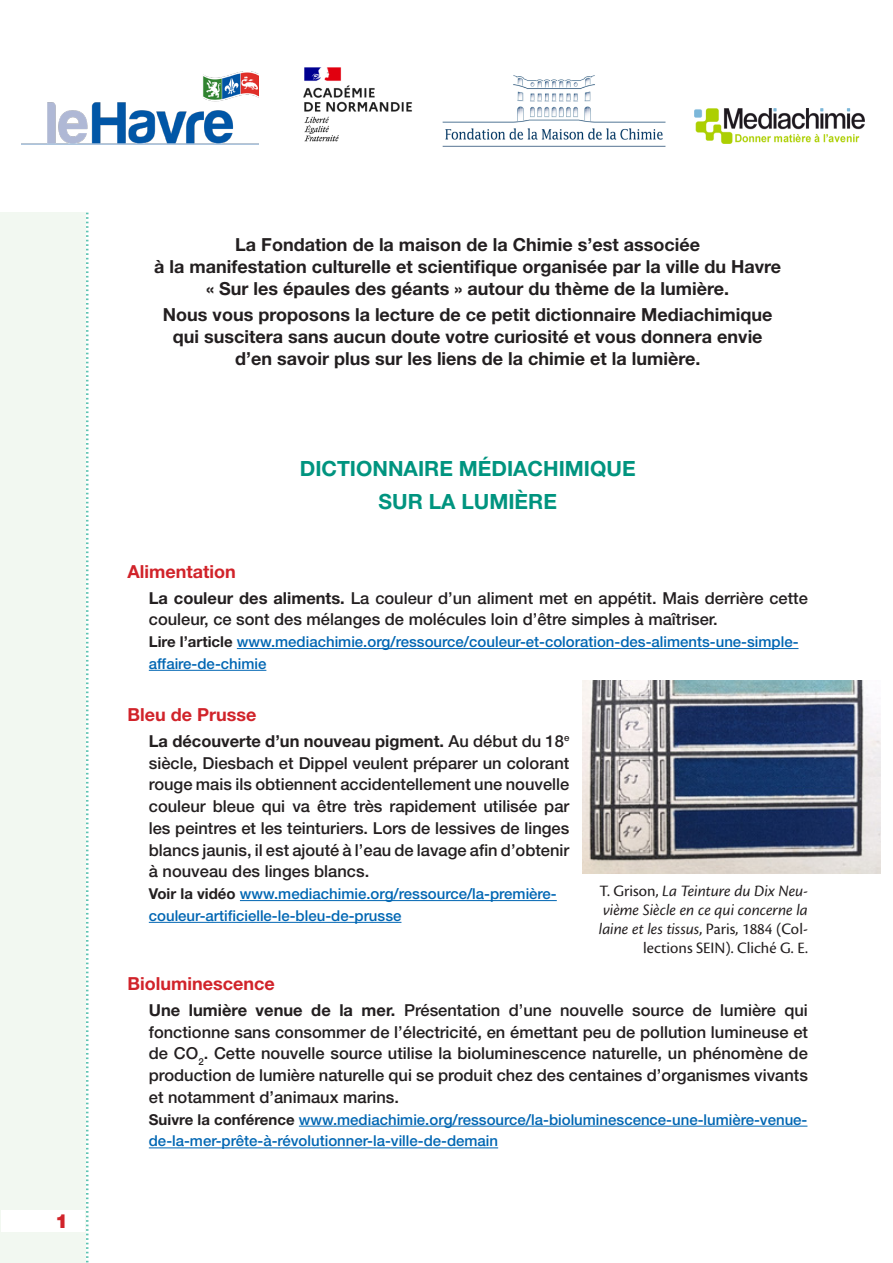
<style>
.page{position:relative;width:893px;height:1263px;background:#fff}
.page>*{position:absolute;margin:0;border:0;box-sizing:border-box;transform-origin:0 0}
.Tx_Consigne_Questions{font:700 21px/33px "Helvetica Neue LT Std";color:#00947f;text-align:center}
.Activité_texte_question{font:900 19.5px "Helvetica Neue LT Std";color:#d1232a}
.Tx_Consigne_Questions-2{font:700 18px/21.8px "Helvetica Neue LT Std";color:#231f20;text-align:center}
.Tx_Consigne_Questions-3{font:700 18px "Helvetica Neue LT Std";color:#d1232a}
.Tx_Consigne_Questions-4{font:500 16.5px/21.8px "Helvetica Neue LT Std";color:#231f20;text-align:justify}
.Légende{font:italic 16.5px/18.8px "Cronos Pro";letter-spacing:-.005em;color:#231f20;text-align:right}
.Tx_Consigne_Questions-5{font:500 15px/21.8px "Helvetica Neue LT Std";color:#0166b3}
.s1{font-weight:700}
.s2{font-weight:700;color:#231f20}
.s3{font-style:normal}
</style>
<div class="page">
<svg style="left:78px;top:212px;width:11px;height:1051px"></svg>
<div style="left:0;top:213px;width:85px;height:1050px;background:#f2f8f1"></div>
<img style="left:442px;top:75px;width:224px;height:72px">
<img style="left:22px;top:71px;width:237px;height:74px">
<img style="left:303px;top:67px;width:109px;height:75px">
<img style="left:694px;top:109px;width:171px;height:34px">
<hr style="left:237px;top:648px;width:561px;height:1px;background:#0166b3">
<hr style="left:149px;top:670px;width:117px;height:1px;background:#0166b3">
<hr style="left:240px;top:900px;width:317px;height:1px;background:#0166b3">
<hr style="left:149px;top:922px;width:252px;height:1px;background:#0166b3">
<hr style="left:299px;top:1126px;width:508px;height:1px;background:#0166b3">
<hr style="left:149px;top:1147px;width:349px;height:1px;background:#0166b3">
<img style="left:582px;top:680px;width:299px;height:194px">
<div style="left:1px;top:1210px;width:84px;height:22px;background:#fff"></div>
<p class="Activité_texte_question" style="left:55px;top:1210px;width:15px">1</p>
<p class="Tx_Consigne_Questions-2" style="left:154px;top:234px;width:628px">La Fondation de la maison de la Chimie s’est associée<br>à la manifestation culturelle et scientifique organisée par la ville du Havre « Sur les épaules des géants » autour du thème de la lumière.</p>
<p class="Tx_Consigne_Questions-2" style="left:163px;top:303px;width:611px">Nous vous proposons la lecture de ce petit dictionnaire Mediachimique qui suscitera sans aucun doute votre curiosité et vous donnera envie d’en savoir plus sur les liens de la chimie et la lumière.</p>
<p class="Tx_Consigne_Questions" style="left:300px;top:451px;width:337px">DICTIONNAIRE MÉDIACHIMIQUE<br>SUR LA LUMIÈRE</p>
<p class="Tx_Consigne_Questions-3" style="left:128px;top:560px;width:110px">Alimentation</p>
<p class="Tx_Consigne_Questions-4" style="left:149px;top:587px;width:661px"><span class="s1">La couleur des aliments.</span> La couleur d’un aliment met en appétit. Mais derrière cette couleur, ce sont des mélanges de molécules loin d’être simples à maîtriser.</p>
<p class="Tx_Consigne_Questions-5" style="left:149px;top:631px;width:651px"><span class="s2">Lire l’article</span> www.mediachimie.org/ressource/couleur-et-coloration-des-aliments-une-simple&shy;affaire-de-chimie</p>
<p class="Tx_Consigne_Questions-3" style="left:128px;top:703px;width:131px">Bleu de Prusse</p>
<p class="Tx_Consigne_Questions-4" style="left:149px;top:730px;width:422px"><span class="s1">La découverte d’un nouveau pigment.</span> Au début du 18<sup>e </sup>siècle, Diesbach et Dippel veulent préparer un colorant rouge mais ils obtiennent accidentellement une nouvelle couleur bleue qui va être très rapidement utilisée par les peintres et les teinturiers. Lors de lessives de linges blancs jaunis, il est ajouté à l’eau de lavage afin d’obtenir à nouveau des linges blancs.</p>
<p class="Tx_Consigne_Questions-5" style="left:149px;top:883px;width:409px"><span class="s2">Voir la vidéo</span> www.mediachimie.org/ressource/la-première&shy;couleur-artificielle-le-bleu-de-prusse</p>
<p class="Légende" style="left:599px;top:882px;width:211px"><span class="s3">T. Grison,</span> La Teinture du Dix Neu&shy;vième Siècle en ce qui concerne la laine et les tissus<span class="s3">, Paris, 1884 (Col&shy;lections SEIN). Cliché G. E.</span></p>
<p class="Tx_Consigne_Questions-3" style="left:128px;top:972px;width:149px">Bioluminescence</p>
<p class="Tx_Consigne_Questions-4" style="left:149px;top:999px;width:661px"><span class="s1">Une lumière venue de la mer.</span> Présentation d’une nouvelle source de lumière qui fonctionne sans consommer de l’électricité, en émettant peu de pollution lumineuse et de CO<sub>2</sub>. Cette nouvelle source utilise la bioluminescence naturelle, un phénomène de production de lumière naturelle qui se produit chez des centaines d’organismes vivants et notamment d’animaux marins.</p>
<p class="Tx_Consigne_Questions-5" style="left:149px;top:1108px;width:660px"><span class="s2">Suivre la conférence</span> www.mediachimie.org/ressource/la-bioluminescence-une-lumière-venue&shy;de-la-mer-prête-à-révolutionner-la-ville-de-demain</p>
</div>
